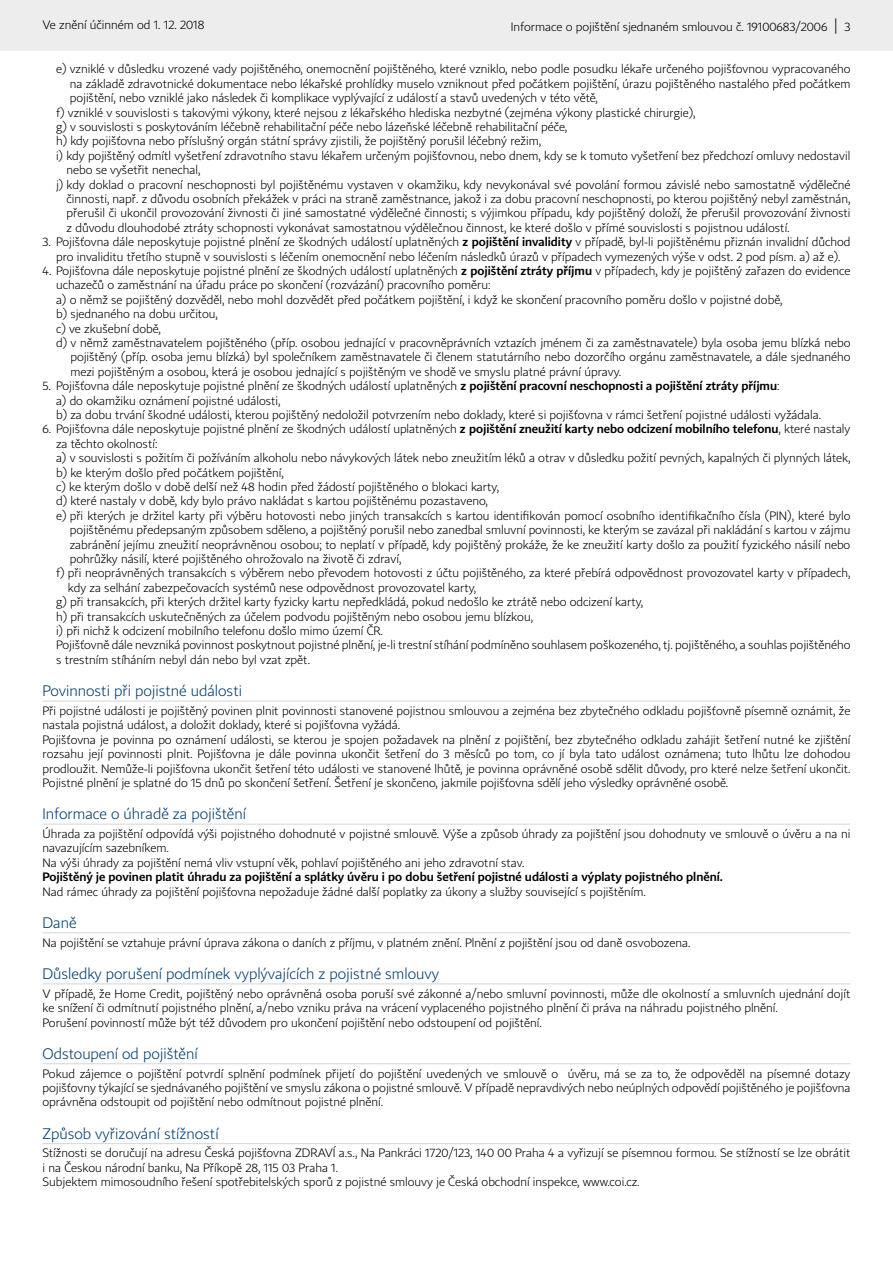
<style>
.page{position:relative;width:893px;height:1263px;background:#fff}
.page>*{position:absolute;margin:0;border:0;box-sizing:border-box;transform-origin:0 0}
.t1{font:15px "CP Light";color:#003c6c}
.t2{font:12px/14.4px "CP Light";color:#000}
.t3{font:700 12px "CP Light";color:#000}
.s1{font-size:15px}
.s2{font-weight:700}
</style>
<div class="page">
<div style="left:0;top:0;width:893px;height:51px;background:#ededed"></div>
<hr style="left:43px;top:700px;width:807px;height:2px;background:#dadada">
<hr style="left:43px;top:823px;width:807px;height:2px;background:#dadada">
<hr style="left:43px;top:932px;width:807px;height:1px;background:#dadada">
<hr style="left:43px;top:983px;width:807px;height:1px;background:#dadada">
<hr style="left:43px;top:1063px;width:807px;height:1px;background:#dadada">
<hr style="left:43px;top:1143px;width:807px;height:1px;background:#dadada">
<p class="t2" style="left:43px;top:17px;width:163px">Ve znění účinném od 1. 12. 2018</p>
<p class="t2" style="left:511px;top:20px;width:341px">Informace o pojištění sjednaném smlouvou č. 19100683/2006 <span class="s1">|</span> 3</p>
<p class="t2" style="left:56px;top:62px;width:796px">e) vzniklé v důsledku vrozené vady pojištěného, onemocnění pojištěného, které vzniklo, nebo podle posudku lékaře určeného pojišťovnou vypracovaného</p>
<p class="t2" style="left:70px;top:76px;width:782px">na základě zdravotnické dokumentace nebo lékařské prohlídky muselo vzniknout před počátkem pojištění, úrazu pojištěného nastalého před počátkem</p>
<p class="t2" style="left:70px;top:91px;width:530px">pojištění, nebo vzniklé jako následek či komplikace vyplývající z událostí a stavů uvedených v této větě,</p>
<p class="t2" style="left:56px;top:105px;width:641px">f) vzniklé v souvislosti s takovými výkony, které nejsou z lékařského hlediska nezbytné (zejména výkony plastické chirurgie),</p>
<p class="t2" style="left:56px;top:119px;width:513px">g) v souvislosti s poskytováním léčebně rehabilitační péče nebo lázeňské léčebně rehabilitační péče,</p>
<p class="t2" style="left:56px;top:134px;width:487px">h) kdy pojišťovna nebo příslušný orgán státní správy zjistili, že pojištěný porušil léčebný režim,</p>
<p class="t2" style="left:56px;top:148px;width:796px">i) kdy pojištěný odmítl vyšetření zdravotního stavu lékařem určeným pojišťovnou, nebo dnem, kdy se k tomuto vyšetření bez předchozí omluvy nedostavil</p>
<p class="t2" style="left:66px;top:163px;width:136px">nebo se vyšetřit nenechal,</p>
<p class="t2" style="left:56px;top:177px;width:796px">j) kdy doklad o pracovní neschopnosti byl pojištěnému vystaven v okamžiku, kdy nevykonával své povolání formou závislé nebo samostatně výdělečné</p>
<p class="t2" style="left:67px;top:191px;width:785px">činnosti, např. z důvodu osobních překážek v práci na straně zaměstnance, jakož i za dobu pracovní neschopnosti, po kterou pojištěný nebyl zaměstnán,</p>
<p class="t2" style="left:67px;top:206px;width:785px">přerušil či ukončil provozování živnosti či jiné samostatné výdělečné činnosti; s výjimkou případu, kdy pojištěný doloží, že přerušil provozování živnosti</p>
<p class="t2" style="left:67px;top:220px;width:725px">z důvodu dlouhodobé ztráty schopnosti vykonávat samostatnou výdělečnou činnost, ke které došlo v přímé souvislosti s pojistnou událostí.</p>
<p class="t2" style="left:43px;top:235px;width:809px;text-align:center">3. Pojišťovna dále neposkytuje pojistné plnění ze škodných událostí uplatněných <span class="s2">z pojištění invalidity</span> v případě, byl-li pojištěnému přiznán invalidní důchod pro invaliditu třetího stupně v souvislosti s léčením onemocnění nebo léčením následků úrazů v případech vymezených výše v odst. 2 pod písm. a) až e).</p>
<p class="t2" style="left:43px;top:263px;width:809px">4. Pojišťovna dále neposkytuje pojistné plnění ze škodných událostí uplatněných <span class="s2">z pojištění ztráty příjmu</span> v případech, kdy je pojištěný zařazen do evidence</p>
<p class="t2" style="left:56px;top:278px;width:436px">uchazečů o zaměstnání na úřadu práce po skončení (rozvázání) pracovního poměru:</p>
<p class="t2" style="left:56px;top:292px;width:728px">a) o němž se pojištěný dozvěděl, nebo mohl dozvědět před počátkem pojištění, i když ke skončení pracovního poměru došlo v pojistné době,</p>
<p class="t2" style="left:56px;top:307px;width:163px">b) sjednaného na dobu určitou,</p>
<p class="t2" style="left:56px;top:321px;width:106px">c) ve zkušební době,</p>
<p class="t2" style="left:56px;top:335px;width:796px">d) v němž zaměstnavatelem pojištěného (příp. osobou jednající v pracovněprávních vztazích jménem či za zaměstnavatele) byla osoba jemu blízká nebo</p>
<p class="t2" style="left:70px;top:350px;width:782px">pojištěný (příp. osoba jemu blízká) byl společníkem zaměstnavatele či členem statutárního nebo dozorčího orgánu zaměstnavatele, a dále sjednaného</p>
<p class="t2" style="left:70px;top:364px;width:552px">mezi pojištěným a osobou, která je osobou jednající s pojištěným ve shodě ve smyslu platné právní úpravy.</p>
<p class="t2" style="left:56px;top:379px;width:767px;text-indent:-13px">5. Pojišťovna dále neposkytuje pojistné plnění ze škodných událostí uplatněných <span class="s2">z pojištění pracovní neschopnosti a pojištění ztráty příjmu</span>:<br>a) do okamžiku oznámení pojistné události,<br>b) za dobu trvání škodné události, kterou pojištěný nedoložil potvrzením nebo doklady, které si pojišťovna v rámci šetření pojistné události vyžádala.</p>
<p class="t2" style="left:43px;top:422px;width:809px">6. Pojišťovna dále neposkytuje pojistné plnění ze škodných událostí uplatněných <span class="s2">z pojištění zneužití karty nebo odcizení mobilního telefonu</span>, které nastaly</p>
<p class="t2" style="left:56px;top:436px;width:103px">za těchto okolností:</p>
<p class="t2" style="left:56px;top:451px;width:796px">a) v souvislosti s požitím či požíváním alkoholu nebo návykových látek nebo zneužitím léků a otrav v důsledku požití pevných, kapalných či plynných látek,</p>
<p class="t2" style="left:56px;top:465px;width:229px">b) ke kterým došlo před počátkem pojištění,</p>
<p class="t2" style="left:56px;top:479px;width:445px">c) ke kterým došlo v době delší než 48 hodin před žádostí pojištěného o blokaci karty,</p>
<p class="t2" style="left:56px;top:494px;width:433px">d) které nastaly v době, kdy bylo právo nakládat s kartou pojištěnému pozastaveno,</p>
<p class="t2" style="left:56px;top:508px;width:796px">e) při kterých je držitel karty při výběru hotovosti nebo jiných transakcích s kartou identifikován pomocí osobního identifikačního čísla (PIN), které bylo</p>
<p class="t2" style="left:70px;top:523px;width:782px">pojištěnému předepsaným způsobem sděleno, a pojištěný porušil nebo zanedbal smluvní povinnosti, ke kterým se zavázal při nakládání s kartou v zájmu</p>
<p class="t2" style="left:70px;top:537px;width:782px">zabránění jejímu zneužití neoprávněnou osobou; to neplatí v případě, kdy pojištěný prokáže, že ke zneužití karty došlo za použití fyzického násilí nebo</p>
<p class="t2" style="left:70px;top:551px;width:333px">pohrůžky násilí, které pojištěného ohrožovalo na životě či zdraví,</p>
<p class="t2" style="left:56px;top:566px;width:796px">f) při neoprávněných transakcích s výběrem nebo převodem hotovosti z účtu pojištěného, za které přebírá odpovědnost provozovatel karty v případech,</p>
<p class="t2" style="left:68px;top:580px;width:410px">kdy za selhání zabezpečovacích systémů nese odpovědnost provozovatel karty,</p>
<p class="t2" style="left:56px;top:595px;width:589px">g) při transakcích, při kterých držitel karty fyzicky kartu nepředkládá, pokud nedošlo ke ztrátě nebo odcizení karty,</p>
<p class="t2" style="left:56px;top:609px;width:479px">h) při transakcích uskutečněných za účelem podvodu pojištěným nebo osobou jemu blízkou,</p>
<p class="t2" style="left:56px;top:623px;width:328px">i) při nichž k odcizení mobilního telefonu došlo mimo území ČR.</p>
<p class="t2" style="left:56px;top:638px;width:796px">Pojišťovně dále nevzniká povinnost poskytnout pojistné plnění, je-li trestní stíhání podmíněno souhlasem poškozeného, tj. pojištěného, a souhlas pojištěného</p>
<p class="t2" style="left:56px;top:652px;width:256px">s trestním stíháním nebyl dán nebo byl vzat zpět.</p>
<p class="t1" style="left:43px;top:682px;width:201px">Povinnosti při pojistné události</p>
<p class="t2" style="left:43px;top:703px;width:809px">Při pojistné události je pojištěný povinen plnit povinnosti stanovené pojistnou smlouvou a zejména bez zbytečného odkladu pojišťovně písemně oznámit, že nastala pojistná událost, a doložit doklady, které si pojišťovna vyžádá.<br>Pojišťovna je povinna po oznámení události, se kterou je spojen požadavek na plnění z pojištění, bez zbytečného odkladu zahájit šetření nutné ke zjištění rozsahu její povinnosti plnit. Pojišťovna je dále povinna ukončit šetření do 3 měsíců po tom, co jí byla tato událost oznámena; tuto lhůtu lze dohodou prodloužit. Nemůže-li pojišťovna ukončit šetření této události ve stanovené lhůtě, je povinna oprávněné osobě sdělit důvody, pro které nelze šetření ukončit.<br>Pojistné plnění je splatné do 15 dnů po skončení šetření. Šetření je skončeno, jakmile pojišťovna sdělí jeho výsledky oprávněné osobě.</p>
<p class="t1" style="left:43px;top:805px;width:205px">Informace o úhradě za pojištění</p>
<p class="t2" style="left:43px;top:826px;width:809px">Úhrada za pojištění odpovídá výši pojistného dohodnuté v pojistné smlouvě. Výše a způsob úhrady za pojištění jsou dohodnuty ve smlouvě o úvěru a na ni navazujícím sazebníkem.<br>Na výši úhrady za pojištění nemá vliv vstupní věk, pohlaví pojištěného ani jeho zdravotní stav.</p>
<p class="t3" style="left:43px;top:869px;width:682px">Pojištěný je povinen platit úhradu za pojištění a splátky úvěru i po dobu šetření pojistné události a výplaty pojistného plnění.</p>
<p class="t2" style="left:43px;top:884px;width:605px">Nad rámec úhrady za pojištění pojišťovna nepožaduje žádné další poplatky za úkony a služby související s pojištěním.</p>
<p class="t1" style="left:43px;top:914px;width:35px">Daně</p>
<p class="t2" style="left:43px;top:935px;width:649px">Na pojištění se vztahuje právní úprava zákona o daních z příjmu, v platném znění. Plnění z pojištění jsou od daně osvobozena.</p>
<p class="t1" style="left:43px;top:965px;width:398px">Důsledky porušení podmínek vyplývajících z pojistné smlouvy</p>
<p class="t2" style="left:43px;top:986px;width:809px">V případě, že Home Credit, pojištěný nebo oprávněná osoba poruší své zákonné a/nebo smluvní povinnosti, může dle okolností a smluvních ujednání dojít ke snížení či odmítnutí pojistného plnění, a/nebo vzniku práva na vrácení vyplaceného pojistného plnění či práva na náhradu pojistného plnění.<br>Porušení povinností může být též důvodem pro ukončení pojištění nebo odstoupení od pojištění.</p>
<p class="t1" style="left:43px;top:1044px;width:157px">Odstoupení od pojištění</p>
<p class="t2" style="left:43px;top:1066px;width:809px;text-align:justify">Pokud zájemce o pojištění potvrdí splnění podmínek přijetí do pojištění uvedených ve smlouvě o úvěru, má se za to, že odpověděl na písemné dotazy pojišťovny týkající se sjednávaného pojištění ve smyslu zákona o pojistné smlouvě. V případě nepravdivých nebo neúplných odpovědí pojištěného je pojišťovna oprávněna odstoupit od pojištění nebo odmítnout pojistné plnění.</p>
<p class="t1" style="left:43px;top:1124px;width:178px">Způsob vyřizování stížností</p>
<p class="t2" style="left:43px;top:1146px;width:809px">Stížnosti se doručují na adresu Česká pojišťovna ZDRAVÍ a.s., Na Pankráci 1720/123, 140 00 Praha 4 a vyřizují se písemnou formou. Se stížností se lze obrátit i na Českou národní banku, Na Příkopě 28, 115 03 Praha 1.<br>Subjektem mimosoudního řešení spotřebitelských sporů z pojistné smlouvy je Česká obchodní inspekce, www.coi.cz.</p>
</div>
